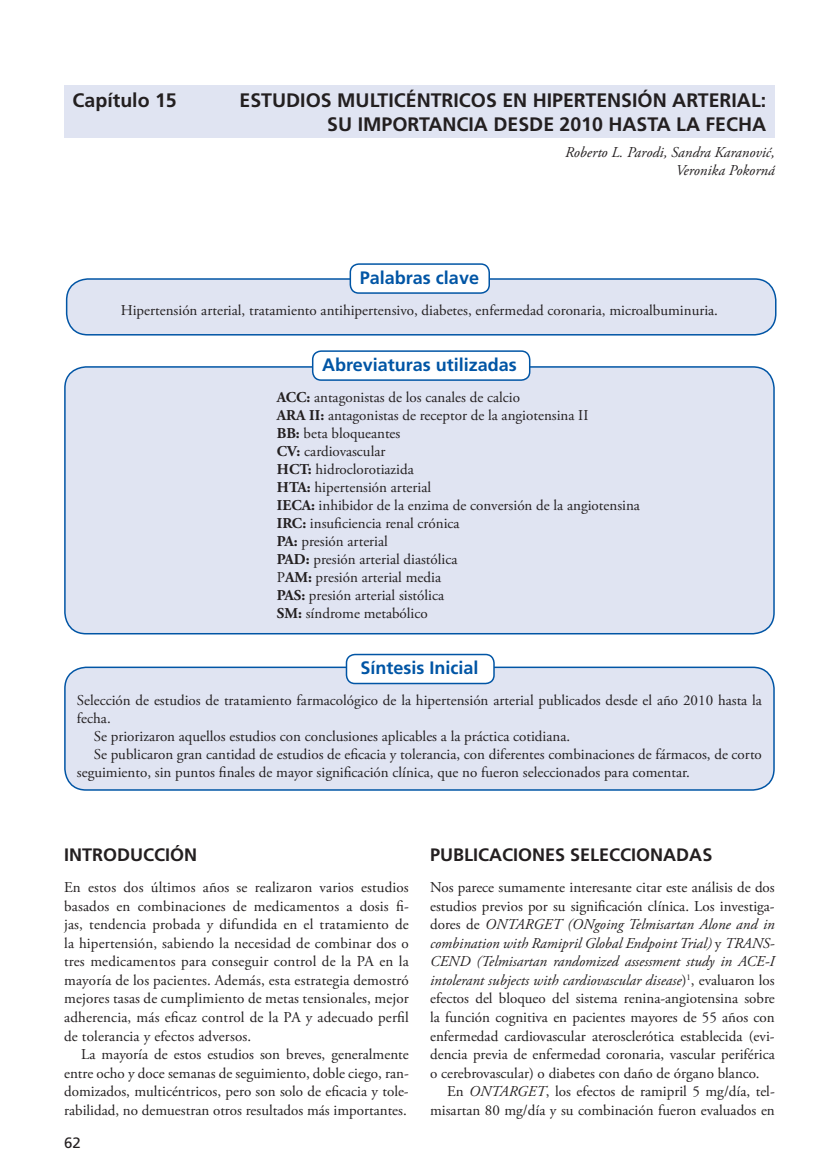
<style>
.page{position:relative;width:837px;height:1176px;background:#fff}
.page>*{position:absolute;margin:0;border:0;box-sizing:border-box;transform-origin:0 0}
.t1{font:700 19.5px/23.4px "Frutiger";color:#231f20;text-align:right}
.t2{font:700 18px "Frutiger";color:#0155a5}
.t3{font:700 18px "Frutiger";color:#231f20}
.t4{font:15px/18.6px "Adobe Garamond Pro";color:#231f20;text-align:justify}
.t5{font:italic 15px/18px "Adobe Garamond Pro";color:#231f20;text-align:right}
.t6{font:15px "Frutiger";color:#231f20}
.s1{font-weight:700}
.s2{font-style:italic}
</style>
<div class="page">
<div style="left:67px;top:279px;width:708px;height:56px;background:#e0e4f2;border-radius:21px"></div>
<div style="left:66px;top:278px;width:710px;height:57px;border:2px solid #0155a5;border-radius:21px"></div>
<div style="left:350px;top:264px;width:139px;height:29px;background:#fff;border-radius:9px"></div>
<div style="left:349px;top:263px;width:141px;height:31px;border:2px solid #0155a5;border-radius:9px"></div>
<div style="left:64px;top:85px;width:710px;height:52px;background:#e0e4f2"></div>
<div style="left:65px;top:367px;width:708px;height:266px;background:#e0e4f2;border-radius:21px"></div>
<div style="left:64px;top:366px;width:710px;height:268px;border:2px solid #0155a5;border-radius:21px"></div>
<div style="left:312px;top:351px;width:217px;height:29px;background:#fff;border-radius:9px"></div>
<div style="left:312px;top:350px;width:218px;height:31px;border:2px solid #0155a5;border-radius:9px"></div>
<div style="left:65px;top:667px;width:708px;height:123px;background:#e0e4f2;border-radius:21px"></div>
<div style="left:64px;top:666px;width:710px;height:124px;border:2px solid #0155a5;border-radius:21px"></div>
<div style="left:346px;top:654px;width:148px;height:29px;background:#fff;border-radius:9px"></div>
<div style="left:345px;top:653px;width:149px;height:31px;border:2px solid #0155a5;border-radius:9px"></div>
<h1 class="t1" style="left:73px;top:89px;width:106px">Capítulo 15</h1>
<h1 class="t1" style="left:239px;top:89px;width:528px">ESTUDIOS MULTICÉNTRICOS EN HIPERTENSIÓN ARTERIAL:<br>SU IMPORTANCIA DESDE 2010 HASTA LA FECHA</h1>
<p class="t5" style="left:565px;top:144px;width:211px">Roberto L. Parodi, Sandra Karanović,<br>Veronika Pokorná</p>
<p class="t2" style="left:360px;top:267px;width:121px">Palabras clave</p>
<p class="t4" style="left:121px;top:302px;width:598px">Hipertensión arterial, tratamiento antihipertensivo, diabetes, enfermedad coronaria, microalbuminuria.</p>
<p class="t2" style="left:322px;top:354px;width:196px">Abreviaturas utilizadas</p>
<p class="t4" style="left:277px;top:389px;width:364px;line-height:18px;text-align:left"><span class="s1">ACC:</span> antagonistas de los canales de calcio<br><span class="s1">ARA II:</span> antagonistas de receptor de la angiotensina II<br><span class="s1">BB:</span> beta bloqueantes<br><span class="s1">CV:</span> cardiovascular<br><span class="s1">HCT:</span> hidroclorotiazida<br><span class="s1">HTA:</span> hipertensión arterial<br><span class="s1">IECA:</span> inhibidor de la enzima de conversión de la angiotensina<br><span class="s1">IRC:</span> insuficiencia renal crónica<br><span class="s1">PA:</span> presión arterial<br><span class="s1">PAD:</span> presión arterial diastólica<br>P<span class="s1">AM:</span> presión arterial media<br><span class="s1">PAS:</span> presión arterial sistólica<br><span class="s1">SM:</span> síndrome metabólico</p>
<p class="t2" style="left:360px;top:657px;width:120px">Síntesis Inicial</p>
<p class="t4" style="left:77px;top:691px;width:686px">Selección de estudios de tratamiento farmacológico de la hipertensión arterial publicados desde el año 2010 hasta la</p>
<p class="t4" style="left:77px;top:709px;width:35px">fecha.</p>
<p class="t4" style="left:94px;top:727px;width:477px">Se priorizaron aquellos estudios con conclusiones aplicables a la práctica cotidiana.</p>
<p class="t4" style="left:94px;top:745px;width:669px">Se publicaron gran cantidad de estudios de eficacia y tolerancia, con diferentes combinaciones de fármacos, de corto</p>
<p class="t4" style="left:77px;top:763px;width:614px">seguimiento, sin puntos finales de mayor significación clínica, que no fueron seleccionados para comentar.</p>
<p class="t3" style="left:64px;top:843px;width:135px">INTRODUCCIÓN</p>
<p class="t4" style="left:64px;top:878px;width:346px">En estos dos últimos años se realizaron varios estudios basados en combinaciones de medicamentos a dosis fi&shy;jas, tendencia probada y difundida en el tratamiento de la hipertensión, sabiendo la necesidad de combinar dos o tres medicamentos para conseguir control de la PA en la mayoría de los pacientes. Además, esta estrategia demostró mejores tasas de cumplimiento de metas tensionales, mejor adherencia, más eficaz control de la PA y adecuado perfil de tolerancia y efectos adversos.</p>
<p class="t4" style="left:64px;top:1045px;width:346px;text-indent:17px">La mayoría de estos estudios son breves, generalmente entre ocho y doce semanas de seguimiento, doble ciego, ran&shy;domizados, multicéntricos, pero son solo de eficacia y tole&shy;rabilidad, no demuestran otros resultados más importantes.</p>
<p class="t6" style="left:64px;top:1133px;width:18px">62</p>
<p class="t3" style="left:430px;top:843px;width:284px">PUBLICACIONES SELECCIONADAS</p>
<p class="t4" style="left:430px;top:878px;width:346px">Nos parece sumamente interesante citar este análisis de dos estudios previos por su significación clínica. Los investiga&shy;dores de <span class="s2">ONTARGET (ONgoing Telmisartan Alone and in combination with Ramipril Global Endpoint Trial)</span> y <span class="s2">TRANS-CEND (Telmisartan randomized assessment study in ACE-I intolerant subjects with cardiovascular disease</span>)<sup>1</sup>, evaluaron los efectos del bloqueo del sistema renina-angiotensina sobre la función cognitiva en pacientes mayores de 55 años con enfermedad cardiovascular aterosclerótica establecida (evi&shy;dencia previa de enfermedad coronaria, vascular periférica o cerebrovascular) o diabetes con daño de órgano blanco.</p>
<p class="t4" style="left:430px;top:1082px;width:346px;text-align:right">En <span class="s2">ONTARGET</span>, los efectos de ramipril 5 mg/día, tel&shy;misartan 80 mg/día y su combinación fueron evaluados en</p>
</div>
